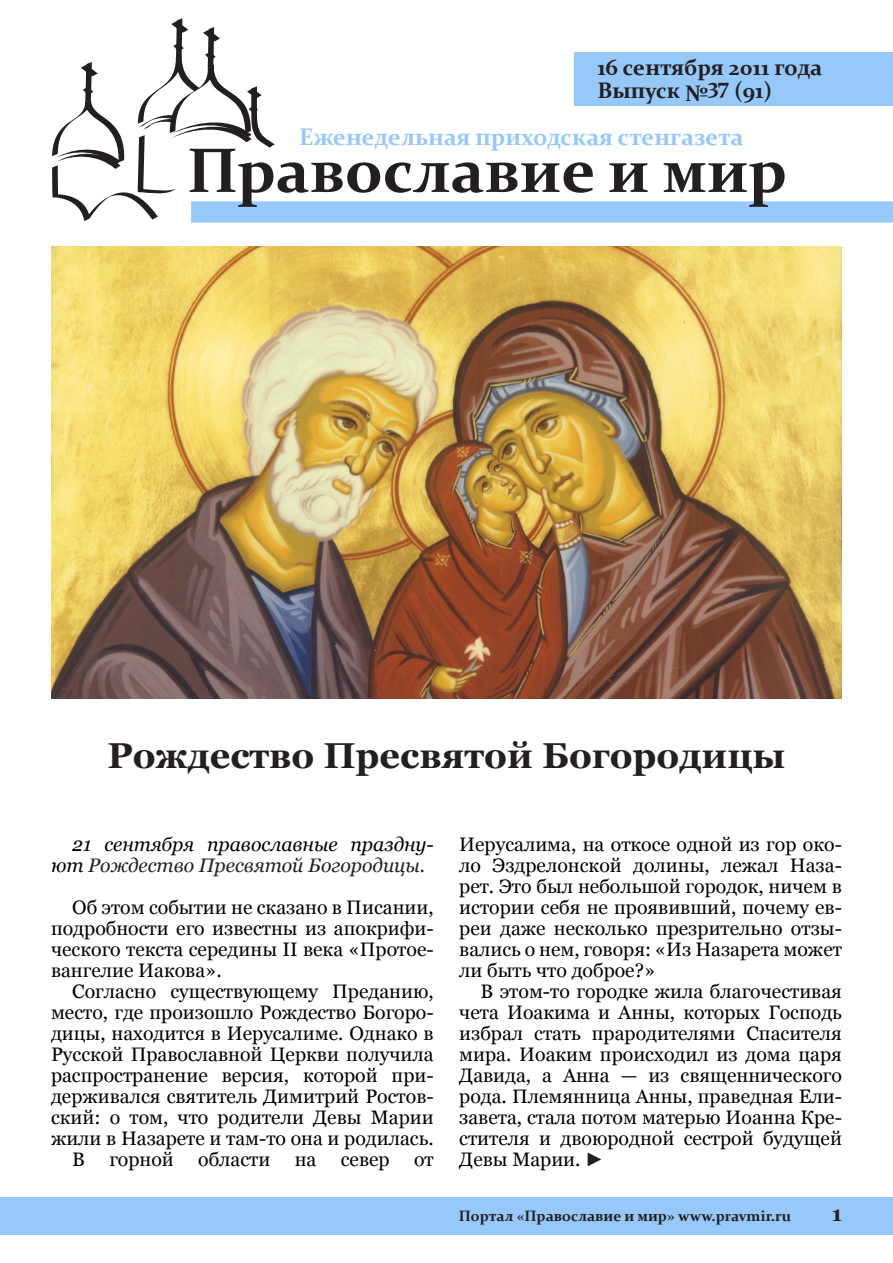
<style>
.page{position:relative;width:893px;height:1263px;background:#fff}
.page>*{position:absolute;margin:0;border:0;box-sizing:border-box;transform-origin:0 0}
.Zagolovok{font:700 36px "Georgia";color:#231f20}
.t1{font:700 24px "Constantia";color:#96c8fa}
.t2{font:700 22.5px "Constantia";color:#231f20}
.t3{font:700 21px "Georgia";color:#231f20}
.Text{font:19.5px/21px "Georgia";color:#000;text-align:justify}
.Text-2{font:italic 19.5px/21px "Georgia";color:#000}
.t4{font:700 15px "Constantia";color:#231f20}
.s1{color:#231f20}
.s2{font-family:"Arial";color:#231f20}
</style>
<div class="page">
<div style="left:191px;top:201px;width:702px;height:22px;background:#96c8fa"></div>
<div style="left:574px;top:53px;width:319px;height:53px;background:#96c8fa"></div>
<svg style="left:52px;top:18px;width:541px;height:203px"></svg>
<svg style="left:609px;top:163px;width:39px;height:29px"></svg>
<svg style="left:664px;top:162px;width:121px;height:45px"></svg>
<div style="left:0;top:1197px;width:893px;height:37px;background:#96c8fa"></div>
<img style="left:51px;top:246px;width:791px;height:452px">
<p class="t2" style="left:597px;top:52px;width:226px">16 сентября 2011 года</p>
<p class="t2" style="left:597px;top:74px;width:176px">Выпуск №37 (91)</p>
<p class="t1" style="left:299px;top:120px;width:446px">Еженедельная приходская стенгазета</p>
<p class="Zagolovok" style="left:107px;top:735px;width:680px">Рождество Пресвятой Богородицы</p>
<p class="Text-2" style="left:51px;top:834px;width:384px;text-indent:21px">21 сентября православные праздну&shy;ют <span class="s1">Рождество Пресвятой Богородицы.</span></p>
<p class="Text" style="left:51px;top:897px;width:384px;text-indent:21px">Об этом событии не сказано в Писании, подробности его известны из апокрифи&shy;ческого текста середины II века «Протое&shy;вангелие Иакова».</p>
<p class="Text" style="left:51px;top:981px;width:384px;text-indent:21px">Согласно существующему Преданию, место, где произошло Рождество Богоро&shy;дицы, находится в Иерусалиме. Однако в Русской Православной Церкви получила распространение версия, которой при&shy;держивался святитель Димитрий Ростов&shy;ский: о том, что родители Девы Марии жили в Назарете и там-то она и родилась.</p>
<p class="Text" style="left:72px;top:1149px;width:363px">В горной области на север от</p>
<p class="Text" style="left:459px;top:834px;width:384px">Иерусалима, на откосе одной из гор око&shy;ло Эздрелонской долины, лежал Наза&shy;рет. Это был небольшой городок, ничем в истории себя не проявивший, почему ев&shy;реи даже несколько презрительно отзы&shy;вались о нем, говоря: «Из Назарета может ли быть что доброе?»</p>
<p class="Text" style="left:459px;top:981px;width:384px;text-indent:21px">В этом-то городке жила благочестивая чета Иоакима и Анны, которых Господь избрал стать прародителями Спасителя мира. Иоаким происходил из дома царя Давида, а Анна — из священнического рода. Племянница Анны, праведная Ели&shy;завета, стала потом матерью Иоанна Кре&shy;стителя и двоюродной сестрой будущей Девы Марии. <span class="s2">►</span></p>
<p class="t4" style="left:459px;top:1205px;width:334px">Портал «Православие и мир» www.pravmir.ru</p>
<p class="t3" style="left:832px;top:1202px;width:12px">1</p>
</div>
